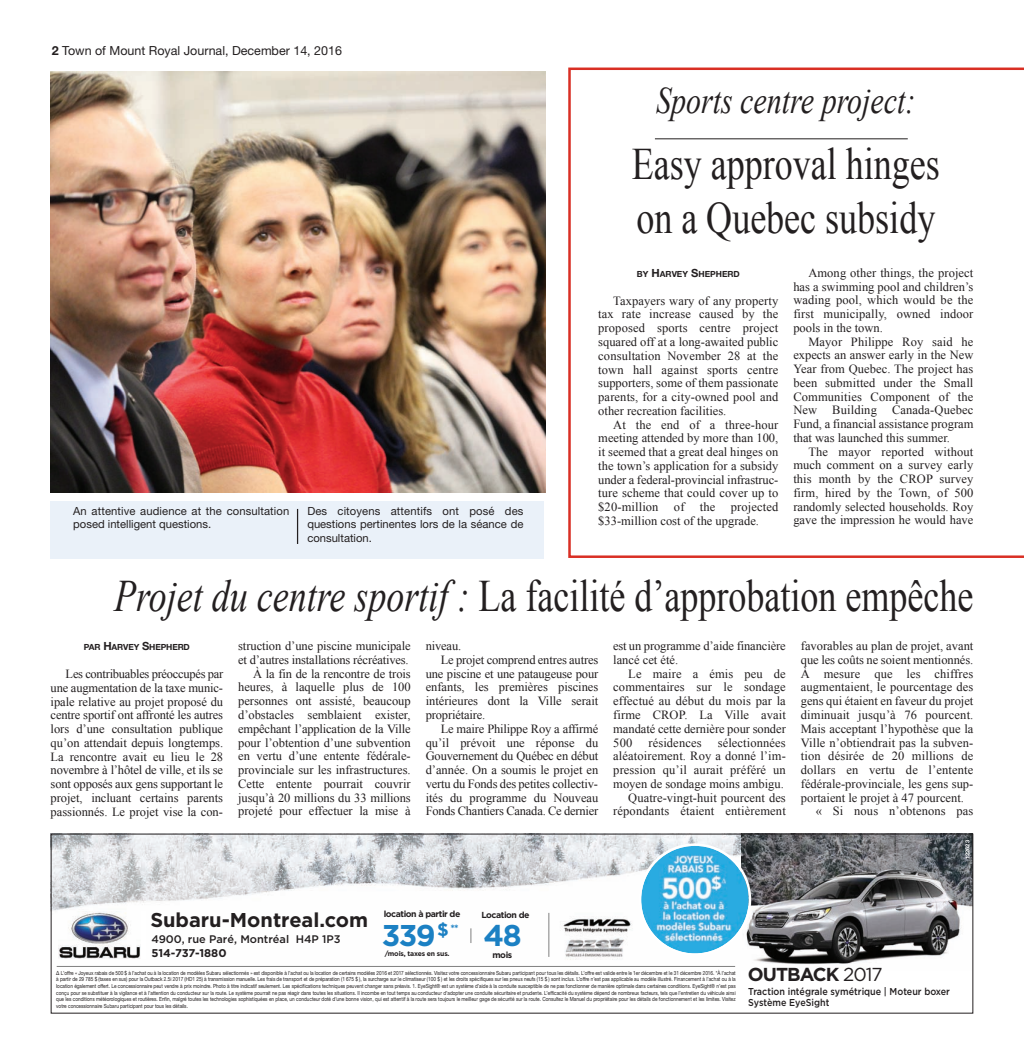
<style>
.page{position:relative;width:1024px;height:1058px;background:#fff}
.page>*{position:absolute;margin:0;border:0;box-sizing:border-box;transform-origin:0 0}
.t1{font:45px/54px "Times New Roman";color:#231f20;scale:.8 1}
.t2{font:italic 37.5px "Times New Roman";color:#231f20;scale:.8 1}
.t3{font:700 30px "Gotham";color:#1b80c3}
.t4{font:700 20px "Gotham";color:#231f20}
.t5{font:700 18.75px "Gotham";letter-spacing:-.05em;color:#231f20}
.t6{font:12.5px/13.8px "Times New Roman";color:#231f20;text-align:justify}
.t7{font:12.5px "Helvetica Neue";color:#231f20}
.t8{font:11.25px/13.5px "Helvetica Neue";color:#231f20}
.t9{font:700 11.25px "Gotham";color:#231f20}
.t10{font:500 11px "Gotham";color:#231f20}
.t11{font:500 10px/11.2px "Gotham";color:#231f20;scale:.9 1}
.t12{font:700 8.75px "Gotham";letter-spacing:-.05em;color:#231f20}
.t13{font:700 8.5px "Helvetica Neue";letter-spacing:-.01em;color:#231f20}
.t14{font:700 6.88px "Gotham";letter-spacing:-.025em;color:#231f20}
.t15{font:5.62px/6.6px "Helvetica Neue";color:#231f20;text-align:justify;scale:.84 1}
.t16{font:700 5.62px "Helvetica Neue";color:#fff}
.s1{font-weight:700}
.s2{font-size:11.25px}
.s3{font-style:italic}
.s4{font-weight:400}
</style>
<div class="page">
<svg style="left:568px;top:68px;width:456px;height:490px"></svg>
<img style="left:51px;top:72px;width:495px;height:421px">
<hr style="left:655px;top:138px;width:253px;height:1px;background:#231f20">
<div style="left:51px;top:501px;width:493px;height:57px;background:#eaf1f9"></div>
<hr style="left:297px;top:509px;width:1px;height:35px;background:#231f20">
<img style="left:53px;top:835px;width:688px;height:132px">
<img style="left:741px;top:835px;width:230px;height:130px">
<hr style="left:57px;top:966px;width:678px;height:1px;background:#808080">
<div style="left:58px;top:911px;width:88px;height:47px;background:#fff"></div>
<img style="left:59px;top:911px;width:81px;height:47px">
<img style="left:556px;top:912px;width:77px;height:50px">
<hr style="left:548px;top:912px;width:1px;height:44px;background:#808080">
<svg style="left:470px;top:928px;width:1px;height:15px"></svg>
<svg style="left:639px;top:843px;width:112px;height:112px"></svg>
<p class="t7" style="left:52px;top:46px;width:292px"><span class="s1">2</span> Town of Mount Royal Journal, December 14, 2016</p>
<p class="t8" style="left:73px;top:505px;width:218px">An attentive audience at the consultation posed intelligent questions.</p>
<p class="t8" style="left:307px;top:505px;width:218px;text-align:justify">Des citoyens attentifs ont posé des questions pertinentes lors de la séance de consultation.</p>
<h2 class="t2" style="left:656px;top:80px;width:326px">Sports centre project:</h2>
<h1 class="t1" style="left:632px;top:136px;width:386px">Easy approval hinges on a Quebec subsidy</h1>
<p class="t13" style="left:637px;top:271px;width:105px">BY <span class="s2">H</span>ARVEY <span class="s2">S</span>HEPHERD</p>
<p class="t6" style="left:598px;top:294px;width:182px;text-indent:15px">Taxpayers wary of any property tax rate increase caused by the proposed sports centre project squared off at a long-awaited public consultation November 28 at the town hall against sports centre supporters, some of them passionate parents, for a city-owned pool and other recreation facilities.</p>
<p class="t6" style="left:598px;top:417px;width:182px;text-indent:15px">At the end of a three-hour meeting attended by more than 100, it seemed that a great deal hinges on the town’s application for a subsidy under a federal-provincial infrastruc&shy;ture scheme that could cover up to $20-million of the projected $33-million cost of the upgrade.</p>
<p class="t6" style="left:793px;top:266px;width:182px;text-indent:15px">Among other things, the project has a swimming pool and children’s wading pool, which would be the first municipally, owned indoor pools in the town.</p>
<p class="t6" style="left:793px;top:334px;width:182px;text-indent:15px">Mayor Philippe Roy said he expects an answer early in the New Year from Quebec. The project has been submitted under the Small Communities Component of the New Building Canada-Quebec Fund, a financial assistance program that was launched this summer.</p>
<p class="t6" style="left:793px;top:444px;width:182px;text-indent:15px">The mayor reported without much comment on a survey early this month by the CROP survey firm, hired by the Town, of 500 randomly selected households. Roy gave the impression he would have</p>
<h1 class="t1" style="left:114px;top:569px;width:1075px"><span class="s3">Projet du centre sportif :</span> La facilité d’approbation empêche</h1>
<p class="t13" style="left:84px;top:644px;width:107px">PAR <span class="s2">H</span>ARVEY <span class="s2">S</span>HEPHERD</p>
<p class="t6" style="left:51px;top:667px;width:174px;text-indent:15px">Les contribuables préoccupés par une augmentation de la taxe munic&shy;ipale relative au projet proposé du centre sportif ont affronté les autres lors d’une consultation publique qu’on attendait depuis longtemps.<br>La rencontre avait eu lieu le 28 novembre à l’hôtel de ville, et ils se sont opposés aux gens supportant le projet, incluant certains parents passionnés. Le projet vise la con-</p>
<p class="t6" style="left:238px;top:639px;width:174px;text-align:right">struction d’une piscine municipale et d’autres installations récréatives.<br>À la fin de la rencontre de trois heures, à laquelle plus de 100 personnes ont assisté, beaucoup d’obstacles semblaient exister, empêchant l’application de la Ville pour l’obtention d’une subvention en vertu d’une entente fédérale&shy;provinciale sur les infrastructures.<br>Cette entente pourrait couvrir jusqu’à 20 millions du 33 millions projeté pour effectuer la mise à</p>
<p class="t6" style="left:426px;top:639px;width:37px">niveau.</p>
<p class="t6" style="left:441px;top:653px;width:159px">Le projet comprend entres autres</p>
<p class="t6" style="left:426px;top:666px;width:174px">une piscine et une pataugeuse pour</p>
<p class="t6" style="left:426px;top:680px;width:174px">enfants, les premières piscines</p>
<p class="t6" style="left:426px;top:694px;width:174px">intérieures dont la Ville serait</p>
<p class="t6" style="left:426px;top:708px;width:61px">propriétaire.</p>
<p class="t6" style="left:441px;top:721px;width:159px">Le maire Philippe Roy a affirmé</p>
<p class="t6" style="left:426px;top:735px;width:174px">qu’il prévoit une réponse du</p>
<p class="t6" style="left:426px;top:749px;width:174px">Gouvernement du Québec en début</p>
<p class="t6" style="left:426px;top:763px;width:174px">d’année. On a soumis le projet en</p>
<p class="t6" style="left:426px;top:776px;width:174px">vertu du Fonds des petites collectiv-</p>
<p class="t6" style="left:426px;top:790px;width:174px">ités du programme du Nouveau</p>
<p class="t6" style="left:426px;top:804px;width:174px">Fonds Chantiers Canada. Ce dernier</p>
<p class="t6" style="left:613px;top:639px;width:174px">est un programme d’aide financière lancé cet été.</p>
<p class="t6" style="left:613px;top:666px;width:174px;text-indent:15px">Le maire a émis peu de commentaires sur le sondage effectué au début du mois par la firme CROP. La Ville avait mandaté cette dernière pour sonder 500</p>
<p class="t6" style="left:613px;top:735px;width:174px;text-align:right">sélectionnées<br>aléatoirement. Roy a donné l’im&shy;pression qu’il aurait préféré un moyen de sondage moins ambigu.<br>Quatre-vingt-huit pourcent des répondants étaient entièrement</p>
<p class="t6" style="left:648px;top:735px;width:55px">résidences</p>
<p class="t6" style="left:801px;top:639px;width:174px">favorables au plan de projet, avant</p>
<p class="t6" style="left:801px;top:653px;width:174px">que les coûts ne soient mentionnés.</p>
<p class="t6" style="left:801px;top:666px;width:174px">À mesure que les chiffres</p>
<p class="t6" style="left:801px;top:680px;width:174px">augmentaient, le pourcentage des</p>
<p class="t6" style="left:801px;top:694px;width:174px">gens qui étaient en faveur du projet</p>
<p class="t6" style="left:801px;top:708px;width:174px">diminuait jusqu’à 76 pourcent.</p>
<p class="t6" style="left:801px;top:721px;width:174px">Mais acceptant l’hypothèse que la</p>
<p class="t6" style="left:801px;top:735px;width:174px">Ville n’obtiendrait pas la subven-</p>
<p class="t6" style="left:801px;top:749px;width:174px">tion désirée de 20 millions de</p>
<p class="t6" style="left:801px;top:763px;width:174px">dollars en vertu de l’entente</p>
<p class="t6" style="left:801px;top:776px;width:174px">fédérale-provinciale, les gens sup-</p>
<p class="t6" style="left:801px;top:790px;width:165px">portaient le projet à 47 pourcent.</p>
<p class="t6" style="left:816px;top:804px;width:159px">« Si nous n’obtenons pas</p>
<p class="t16" style="left:965px;top:859px;width:20px;rotate:-90deg">122623</p>
<h3 class="t4" style="left:150px;top:908px;width:219px">Subaru-Montreal.com</h3>
<p class="t10" style="left:151px;top:932px;width:191px">4900, rue Paré, Montréal H4P 1P3</p>
<p class="t9" style="left:151px;top:946px;width:77px">514-737-1880</p>
<p class="t12" style="left:384px;top:909px;width:78px">location à partir de</p>
<h3 class="t3" style="left:382px;top:918px;width:78px">339<sup>$</sup> <sup>**</sup></h3>
<p class="t14" style="left:385px;top:949px;width:66px">/mois, taxes en sus.</p>
<p class="t12" style="left:481px;top:910px;width:50px">Location de</p>
<h3 class="t3" style="left:484px;top:918px;width:40px">48</h3>
<p class="t12" style="left:492px;top:949px;width:21px">mois</p>
<p class="t15" style="left:56px;top:970px;width:810px;text-indent:5px">L’offre « Joyeux rabais de 500 $ à l’achat ou à la location de modèles Subaru sélectionnés » est disponible à l’achat ou la location de certains modèles 2016 et 2017 sélectionnés. Visitez votre concessionnaire Subaru participant pour tous les détails. L’offre est valide entre le 1er décembre et le 31 décembre 2016. *À l’achat à partir de 29 785 $ (taxes en sus) pour la Outback 2.5i 2017 (HD1 25) à transmission manuelle. Les frais de transport et de préparation (1 675 $ ), la surcharge sur le climatiseur (100 $ ) et les droits spécifiques sur les pneus neufs (15 $ ) sont inclus. L’offre n’est pas applicable au modèle illustré. Financement à l’achat ou à la location également offert. Le concessionnaire peut vendre à prix moindre. Photo à titre indicatif seulement. Les spécifications techniques peuvent changer sans préavis. 1. EyeSight® est un système d’aide à la conduite susceptible de ne pas fonctionner de manière optimale dans certaines conditions. EyeSight® n’est pas conçu pour se substituer à la vigilance et à l’attention du conducteur sur la route. Le système pourrait ne pas réagir dans toutes les situations. Il incombe en tout temps au conducteur d’adopter une conduite sécuritaire et prudente. L’efficacité du système dépend de nombreux facteurs, tels que l’entretien du véhicule ainsi que les conditions météorologiques et routières. Enfin, malgré toutes les technologies sophistiquées en place, un conducteur doté d’une bonne vision, qui est attentif à la route sera toujours le meilleur gage de sécurité sur la route. Consultez le Manuel du propriétaire pour les détails de fonctionnement et les limites. Visitez votre concessionnaire Subaru participant pour tous les détails.</p>
<h3 class="t5" style="left:748px;top:963px;width:136px">OUTBACK <span class="s4">2017</span></h3>
<p class="t11" style="left:748px;top:985px;width:226px">Traction intégrale symétrique | Moteur boxer<br>Système EyeSight</p>
</div>
